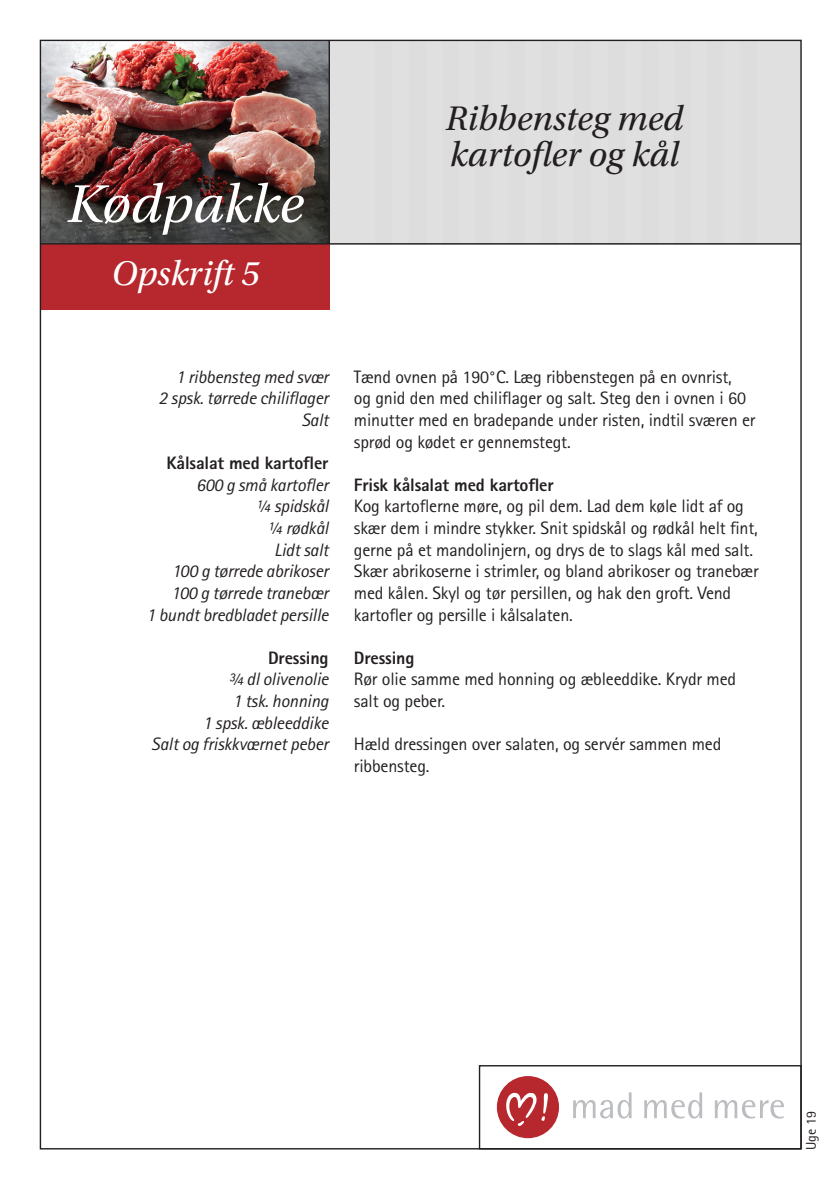
<style>
.page{position:relative;width:840px;height:1191px;background:#fff}
.page>*{position:absolute;margin:0;border:0;box-sizing:border-box;transform-origin:0 0}
.t1{font:italic 56px "Utopia Std";color:#fff}
.t2{font:italic 36px/36px "Utopia Std";color:#231f20}
.t3{font:italic 36px "Utopia Std";color:#fff}
.t4{font:18px/21.6px "Rotis Sans Serif Std";letter-spacing:-.01em;color:#231f20}
.t5{font:italic 18px/21.6px "Rotis Sans Serif Std";letter-spacing:-.01em;color:#231f20;text-align:right}
.t6{font:800 18px "Rotis Sans Serif Std";letter-spacing:-.01em;color:#231f20}
.t7{font:14px "Rotis Sans Serif Std";color:#231f20}
</style>
<div class="page">
<div style="left:496px;top:1076px;width:62px;height:62px;background:#b7282e;border-radius:50%"></div>
<svg style="left:573px;top:1092px;width:58px;height:26px"></svg>
<svg style="left:644px;top:1092px;width:57px;height:26px"></svg>
<svg style="left:715px;top:1100px;width:68px;height:18px"></svg>
<svg style="left:506px;top:1092px;width:41px;height:34px"></svg>
<div style="left:478px;top:1065px;width:323px;height:84px;border:1px solid #231f20"></div>
<div style="left:41px;top:244px;width:289px;height:65px;background:#b7282e"></div>
<img style="left:42px;top:42px;width:286px;height:201px">
<div style="left:329px;top:40px;width:471px;height:204px;background:#e0e0e0"></div>
<hr style="left:41px;top:243px;width:759px;height:1px;background:#231f20">
<hr style="left:328px;top:41px;width:2px;height:203px;background:#231f20">
<h1 class="t1" style="left:67px;top:173px;width:238px">Kødpakke</h1>
<h2 class="t3" style="left:112px;top:254px;width:149px">Opskrift 5</h2>
<h2 class="t2" style="left:445px;top:101px;width:239px">Ribbensteg med kartofler og kål</h2>
<p class="t5" style="left:158px;top:366px;width:171px">1 ribbensteg med svær<br>2 spsk. tørrede chiliflager<br>Salt</p>
<p class="t6" style="left:166px;top:452px;width:163px">Kålsalat med kartofler</p>
<p class="t5" style="left:146px;top:474px;width:183px">600 g små kartofler<br>¼ spidskål<br>¼ rødkål<br>Lidt salt<br>100 g tørrede abrikoser<br>100 g tørrede tranebær<br>1 bundt bredbladet persille</p>
<p class="t6" style="left:268px;top:646px;width:62px">Dressing</p>
<p class="t5" style="left:151px;top:668px;width:179px">¾ dl olivenolie<br>1 tsk. honning<br>1 spsk. æbleeddike<br>Salt og friskkværnet peber</p>
<p class="t4" style="left:354px;top:366px;width:403px">Tænd ovnen på 190°C. Læg ribbenstegen på en ovnrist,<br>og gnid den med chiliflager og salt. Steg den i ovnen i 60 minutter med en bradepande under risten, indtil sværen er sprød og kødet er gennemstegt.</p>
<p class="t6" style="left:354px;top:473px;width:201px">Frisk kålsalat med kartofler</p>
<p class="t4" style="left:354px;top:495px;width:406px">Kog kartoflerne møre, og pil dem. Lad dem køle lidt af og skær dem i mindre stykker. Snit spidskål og rødkål helt fint, gerne på et mandolinjern, og drys de to slags kål med salt.<br>Skær abrikoserne i strimler, og bland abrikoser og tranebær med kålen. Skyl og tør persillen, og hak den groft. Vend kartofler og persille i kålsalaten.</p>
<p class="t6" style="left:354px;top:646px;width:62px">Dressing</p>
<p class="t4" style="left:354px;top:668px;width:383px">Rør olie samme med honning og æbleeddike. Krydr med salt og peber.</p>
<p class="t4" style="left:354px;top:733px;width:369px">Hæld dressingen over salaten, og servér sammen med ribbensteg.</p>
<p class="t7" style="left:802px;top:1149px;width:40px;rotate:-90deg">Uge 19</p>
</div>
